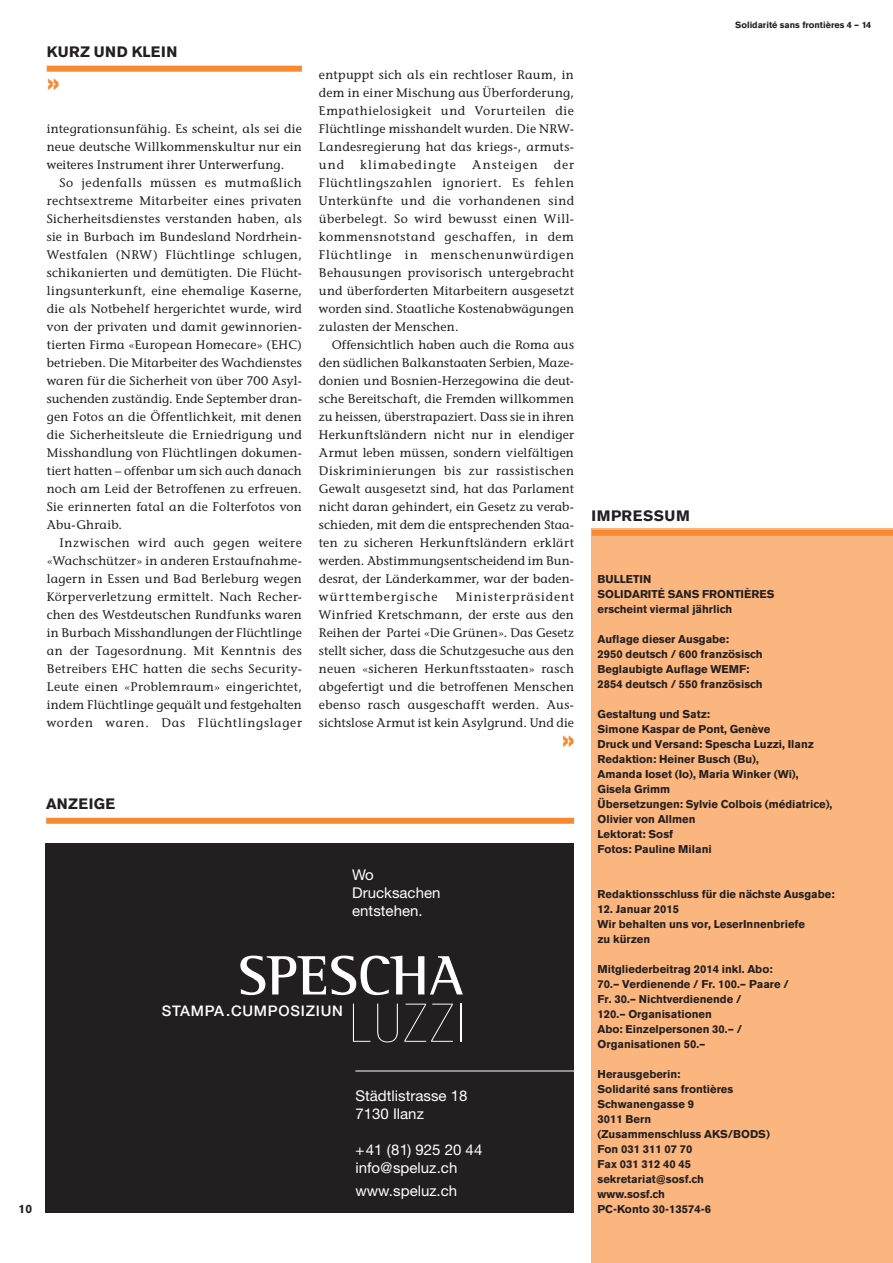
<style>
.page{position:relative;width:893px;height:1263px;background:#fff}
.page>*{position:absolute;margin:0;border:0;box-sizing:border-box;transform-origin:0 0}
.t1{font:200 condensed 53.4px "Helvetica Neue LT Std";letter-spacing:.05em;color:#fff}
.t2{font:700 30px "Akzidenz Grotesk BE";color:#f68a33}
.t3{font:700 15px "Akzidenz Grotesk BE";letter-spacing:.04em;color:#231f20}
.t4{font:14.85px/17.9px "Helvetica Neue LT Std";color:#fff}
.t5{font:500 14.7px "Helvetica Neue LT Std";letter-spacing:.05em;color:#fff}
.t6{font:12.3px/18px "Stone Informal";letter-spacing:.02em;color:#231f20;text-align:justify}
.t7{font:12.3px "Stone Informal";letter-spacing:.085em;color:#231f20}
.t8{font:12.3px "Stone Informal";letter-spacing:.075em;color:#231f20}
.t9{font:700 12px "Akzidenz Grotesk BE";color:#231f20}
.t10{font:700 11.25px/15px "Akzidenz Grotesk BE";color:#231f20}
.t11{font:700 9px "Akzidenz Grotesk BE";color:#231f20}
</style>
<div class="page">
<div style="left:591px;top:529px;width:302px;height:734px;background:#fbb57e"></div>
<div style="left:592px;top:530px;width:301px;height:6px;background:#f68a33"></div>
<div style="left:46px;top:818px;width:528px;height:6px;background:#f68a33"></div>
<div style="left:46px;top:843px;width:528px;height:370px;background:#231f20"></div>
<svg style="left:240px;top:955px;width:223px;height:40px"></svg>
<hr style="left:355px;top:1070px;width:219px;height:1px;background:#fff">
<div style="left:47px;top:66px;width:255px;height:6px;background:#f68a33"></div>
<p class="t3" style="left:47px;top:43px;width:12px">KURZ</p>
<p class="t3" style="left:94px;top:43px;width:12px">UND</p>
<p class="t3" style="left:132px;top:43px;width:10px">KLEIN</p>
<h2 class="t2" style="left:47px;top:65px;width:14px">»</h2>
<p class="t6" style="left:47px;top:119px;width:257px">integrationsunfähig. Es scheint, als sei die neue deutsche Willkommenskultur nur ein weiteres Instrument ihrer Unterwerfung.</p>
<p class="t6" style="left:47px;top:173px;width:257px;text-indent:13px">So jedenfalls müssen es mutmaßlich rechtsextreme Mitarbeiter eines privaten Sicherheitsdienstes verstanden haben, als sie in Burbach im Bundesland Nordrhein-Westfalen (NRW) Flüchtlinge schlugen, schikanierten und demütigten. Die Flücht&shy;lingsunterkunft, eine ehemalige Kaserne, die als Notbehelf hergerichtet wurde, wird von der privaten und damit gewinnorien&shy;tierten Firma «European Homecare» (EHC) betrieben. Die Mitarbeiter des Wachdienstes waren für die Sicherheit von über 700 Asyl&shy;suchenden zuständig. Ende September dran&shy;gen Fotos an die Öffentlichkeit, mit denen die Sicherheitsleute die Erniedrigung und Misshandlung von Flüchtlingen dokumen&shy;tiert hatten – offenbar um sich auch danach noch am Leid der Betroffenen zu erfreuen.<br>Sie erinnerten fatal an die Folterfotos von Abu-Ghraib.</p>
<p class="t6" style="left:47px;top:533px;width:257px;text-indent:13px">Inzwischen wird auch gegen weitere «Wachschützer» in anderen Erstaufnahme&shy;lagern in Essen und Bad Berleburg wegen Körperverletzung ermittelt. Nach Recher&shy;chen des Westdeutschen Rundfunks waren in Burbach Misshandlungen der Flüchtlinge an der Tagesordnung. Mit Kenntnis des Betreibers EHC hatten die sechs Security-Leute einen «Problemraum» eingerichtet, indem Flüchtlinge gequält und festgehalten worden waren. Das Flüchtlingslager</p>
<p class="t6" style="left:319px;top:65px;width:257px">entpuppt sich als ein rechtloser Raum, in dem in einer Mischung aus Überforderung, Empathielosigkeit und Vorurteilen die Flüchtlinge misshandelt wurden. Die NRW-Landesregierung hat das kriegs-, armuts&shy;und</p>
<p class="t7" style="left:360px;top:157px;width:98px">klimabedingte</p>
<p class="t8" style="left:472px;top:157px;width:67px">Ansteigen</p>
<p class="t6" style="left:319px;top:155px;width:257px;text-indent:235px">der Flüchtlingszahlen ignoriert. Es fehlen Unterkünfte und die vorhandenen sind überbelegt. So wird bewusst einen Will&shy;kommensnotstand geschaffen, in dem Flüchtlinge in menschenunwürdigen Behausungen provisorisch untergebracht und überforderten Mitarbeitern ausgesetzt worden sind. Staatliche Kostenabwägungen zulasten der Menschen.</p>
<p class="t6" style="left:319px;top:336px;width:257px;text-indent:13px">Offensichtlich haben auch die Roma aus den südlichen Balkanstaaten Serbien, Maze&shy;donien und Bosnien-Herzegowina die deut&shy;sche Bereitschaft, die Fremden willkommen zu heissen, überstrapaziert. Dass sie in ihren Herkunftsländern nicht nur in elendiger Armut leben müssen, sondern vielfältigen Diskriminierungen bis zur rassistischen Gewalt ausgesetzt sind, hat das Parlament nicht daran gehindert, ein Gesetz zu verab&shy;schieden, mit dem die entsprechenden Staa&shy;ten zu sicheren Herkunftsländern erklärt werden. Abstimmungsentscheidend im Bun&shy;desrat, der Länderkammer, war der baden&shy;württembergische</p>
<p class="t6" style="left:319px;top:588px;width:257px;text-indent:137px">Ministerpräsident Winfried Kretschmann, der erste aus den Reihen der Partei «Die Grünen». Das Gesetz stellt sicher, dass die Schutzgesuche aus den neuen «sicheren Herkunftsstaaten» rasch abgefertigt und die betroffenen Menschen ebenso rasch ausgeschafft werden. Aus&shy;sichtslose Armut ist kein Asylgrund. Und die</p>
<h2 class="t2" style="left:562px;top:722px;width:14px">»</h2>
<p class="t3" style="left:46px;top:795px;width:11px">ANZEI</p>
<p class="t3" style="left:94px;top:795px;width:22px">GE</p>
<p class="t4" style="left:352px;top:865px;width:90px">Wo<br>Drucksachen entstehen.</p>
<p class="t9" style="left:19px;top:1201px;width:15px">10</p>
<p class="t5" style="left:162px;top:1002px;width:183px">STAMPA.CUMPOSIZIUN</p>
<h1 class="t1" style="left:350px;top:994px;width:116px">LUZZI</h1>
<p class="t4" style="left:355px;top:1087px;width:114px">Städtlistrasse 18<br>7130 Ilanz</p>
<p class="t4" style="left:355px;top:1140px;width:128px">+41 (81) 925 20 44 info@speluz.ch</p>
<p class="t4" style="left:355px;top:1182px;width:103px">www.speluz.ch</p>
<p class="t11" style="left:735px;top:20px;width:138px">Solidarité sans frontières 4 – 14</p>
<p class="t3" style="left:592px;top:507px;width:100px">impressum</p>
<p class="t10" style="left:598px;top:571px;width:178px">Bulletin<br>Solidarité sans frontières erscheint viermal jährlich</p>
<p class="t10" style="left:598px;top:631px;width:167px">Auflage dieser Ausgabe:<br>2950 deutsch / 600 französisch<br>Beglaubigte Auflage WEM</p>
<p class="t10" style="left:598px;top:661px;width:167px;text-indent:142px">F:<br>2854 deutsch / 550 französisch</p>
<p class="t10" style="left:598px;top:706px;width:236px">Gestaltung und Satz:<br>Simone Kaspar de Pont, Genève<br>Druck und Versand: Spescha Luzzi, Ilanz<br>Redaktion: Heiner Busch (Bu),<br>Amanda Ioset (Io), Maria Winker (Wi),<br>Gisela Grimm<br>Übersetzungen: Sylvie Colbois (médiatrice),<br>Olivier von Allmen<br>Lektorat: Sosf<br>Fotos: Pauline Milani</p>
<p class="t10" style="left:598px;top:886px;width:239px">Redaktionsschluss für die nächste Ausgabe:</p>
<p class="t10" style="left:598px;top:901px;width:209px">12. Januar 2015<br>Wir behalten uns vor, LeserInnenbriefe zu kürzen</p>
<p class="t10" style="left:598px;top:961px;width:193px">Mitgliederbeitrag 2014 inkl. Abo:<br>70.– Verdienende / Fr. 100.– Paare /<br>Fr. 30.– Nichtverdienende /<br>120.– Organisationen<br>Abo: Einzelpersonen 30.– /<br>Organisationen 50.–</p>
<p class="t10" style="left:598px;top:1066px;width:137px">Herausgeberin:<br>Solidarité sans frontières<br>Schwanengasse 9<br>3011 Bern (Zusammenschluss AKS</p>
<p class="t10" style="left:728px;top:1126px;width:23px">/BODS</p>
<p class="t10" style="left:766px;top:1126px;width:5px">)</p>
<p class="t10" style="left:598px;top:1141px;width:115px">Fon 031 311 07 70<br>Fax 031 312 40 45 sekretariat@sosf.ch www.sosf.ch<br>PC-Konto 30-13574-6</p>
</div>
